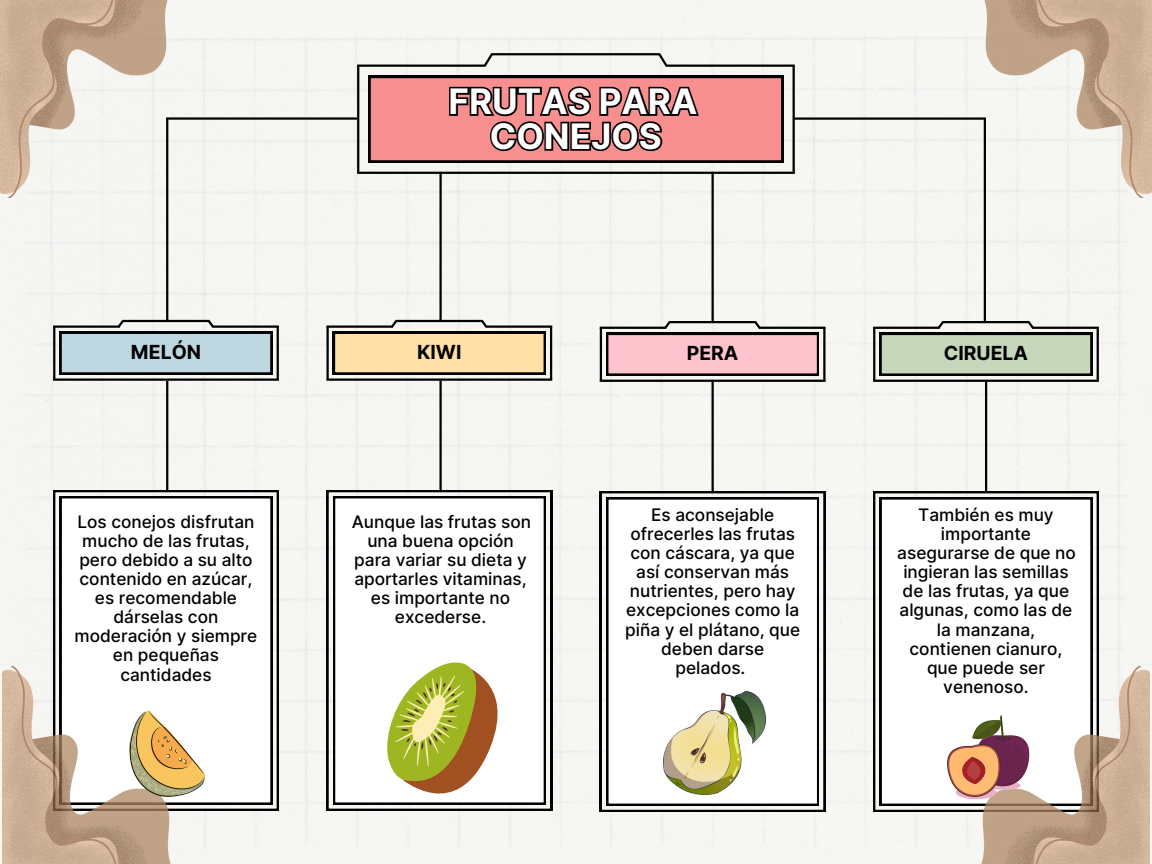
<style>
.page{position:relative;width:1152px;height:864px;background:#f6f5f3}
.page>*{position:absolute;margin:0;border:0;box-sizing:border-box;transform-origin:0 0}
.t1{font:700 35.25px/34.8px "Inter";color:#fff;text-align:center}
.t2{font:700 19.35px "Inter";color:#000}
.t3{font:500 17.25px/19.2px "Inter";color:#000;text-align:center}
</style>
<div class="page">
<hr style="left:357px;top:172px;width:438px;height:2px;background:#000">
<hr style="left:793px;top:66px;width:2px;height:107px;background:#000">
<hr style="left:357px;top:66px;width:2px;height:107px;background:#000">
<hr style="left:357px;top:65px;width:128px;height:2px;background:#000">
<hr style="left:666px;top:65px;width:129px;height:2px;background:#000">
<hr style="left:491px;top:53px;width:169px;height:2px;background:#000">
<svg style="left:481px;top:51px;width:14px;height:18px"></svg>
<svg style="left:656px;top:51px;width:14px;height:18px"></svg>
<div style="left:60px;top:332px;width:212px;height:43px;background:#000"></div>
<hr style="left:53px;top:379px;width:226px;height:2px;background:#000">
<hr style="left:277px;top:327px;width:2px;height:53px;background:#000">
<hr style="left:53px;top:327px;width:2px;height:53px;background:#000">
<hr style="left:53px;top:326px;width:67px;height:2px;background:#000">
<hr style="left:212px;top:326px;width:67px;height:2px;background:#000">
<svg style="left:60px;top:317px;width:212px;height:56px"></svg>
<svg style="left:53px;top:490px;width:226px;height:321px"></svg>
<svg style="left:60px;top:496px;width:212px;height:308px"></svg>
<div style="left:333px;top:332px;width:213px;height:43px;background:#000"></div>
<hr style="left:326px;top:379px;width:226px;height:2px;background:#000">
<hr style="left:550px;top:327px;width:2px;height:53px;background:#000">
<hr style="left:326px;top:327px;width:3px;height:53px;background:#000">
<hr style="left:326px;top:326px;width:67px;height:2px;background:#000">
<hr style="left:486px;top:326px;width:66px;height:2px;background:#000">
<svg style="left:333px;top:317px;width:213px;height:56px"></svg>
<svg style="left:326px;top:490px;width:226px;height:321px"></svg>
<svg style="left:333px;top:496px;width:213px;height:308px"></svg>
<hr style="left:600px;top:380px;width:226px;height:2px;background:#000">
<hr style="left:823px;top:328px;width:3px;height:53px;background:#000">
<hr style="left:600px;top:328px;width:2px;height:53px;background:#000">
<hr style="left:600px;top:327px;width:66px;height:2px;background:#000">
<hr style="left:759px;top:327px;width:67px;height:2px;background:#000">
<svg style="left:606px;top:318px;width:213px;height:58px"></svg>
<svg style="left:600px;top:491px;width:226px;height:321px"></svg>
<svg style="left:606px;top:497px;width:213px;height:309px"></svg>
<hr style="left:873px;top:380px;width:226px;height:2px;background:#000">
<hr style="left:1097px;top:328px;width:2px;height:53px;background:#000">
<hr style="left:873px;top:328px;width:2px;height:53px;background:#000">
<hr style="left:873px;top:327px;width:67px;height:2px;background:#000">
<hr style="left:1032px;top:327px;width:67px;height:2px;background:#000">
<svg style="left:880px;top:318px;width:212px;height:58px"></svg>
<svg style="left:873px;top:491px;width:226px;height:321px"></svg>
<svg style="left:880px;top:497px;width:212px;height:309px"></svg>
<hr style="left:794px;top:117px;width:192px;height:3px;background:#000">
<hr style="left:166px;top:117px;width:191px;height:3px;background:#000">
<hr style="left:166px;top:119px;width:2px;height:201px;background:#000">
<hr style="left:984px;top:119px;width:2px;height:203px;background:#000">
<hr style="left:439px;top:173px;width:3px;height:148px;background:#000">
<hr style="left:712px;top:173px;width:2px;height:148px;background:#000">
<hr style="left:166px;top:381px;width:2px;height:109px;background:#000">
<hr style="left:439px;top:381px;width:3px;height:109px;background:#000">
<hr style="left:712px;top:382px;width:2px;height:109px;background:#000">
<hr style="left:985px;top:382px;width:2px;height:109px;background:#000">
<img style="left:982px;top:666px;width:168px;height:198px">
<img style="left:3px;top:666px;width:167px;height:198px">
<img style="left:984px;top:0;width:168px;height:198px">
<img style="left:0;top:0;width:168px;height:198px">
<svg style="left:129px;top:710px;width:76px;height:87px"></svg>
<svg style="left:384px;top:660px;width:114px;height:134px"></svg>
<img style="left:664px;top:691px;width:102px;height:104px">
<svg style="left:947px;top:715px;width:88px;height:84px"></svg>
<svg style="left:369px;top:76px;width:414px;height:86px;background:#b86a6a"></svg>
<p class="t1" style="left:449px;top:84px;width:250px">FRUTAS PARA<br>CONEJOS</p>
<h1 class="t2" style="left:131px;top:340px;width:72px">MELÓN</h1>
<h2 class="t2" style="left:417px;top:340px;width:46px">KIWI</h2>
<h2 class="t2" style="left:687px;top:341px;width:53px">PERA</h2>
<h2 class="t2" style="left:944px;top:341px;width:86px">CIRUELA</h2>
<p class="t3" style="left:75px;top:512px;width:184px">Los conejos disfrutan mucho de las frutas, pero debido a su alto contenido en azúcar, es recomendable dárselas con moderación y siempre en pequeñas cantidades</p>
<p class="t3" style="left:897px;top:505px;width:180px">También es muy importante asegurarse de que no ingieran las semillas de las frutas, ya que algunas, como las de la manzana, contienen cianuro, que puede ser venenoso.</p>
<h2 class="t3" style="left:352px;top:512px;width:181px">Aunque las frutas son una buena opción para variar su dieta y aportarles vitaminas, es importante no excederse.</h2>
<p class="t3" style="left:625px;top:505px;width:176px">Es aconsejable ofrecerles las frutas con cáscara, ya que así conservan más nutrientes, pero hay excepciones como la piña y el plátano, que deben darse pelados.</p>
</div>
